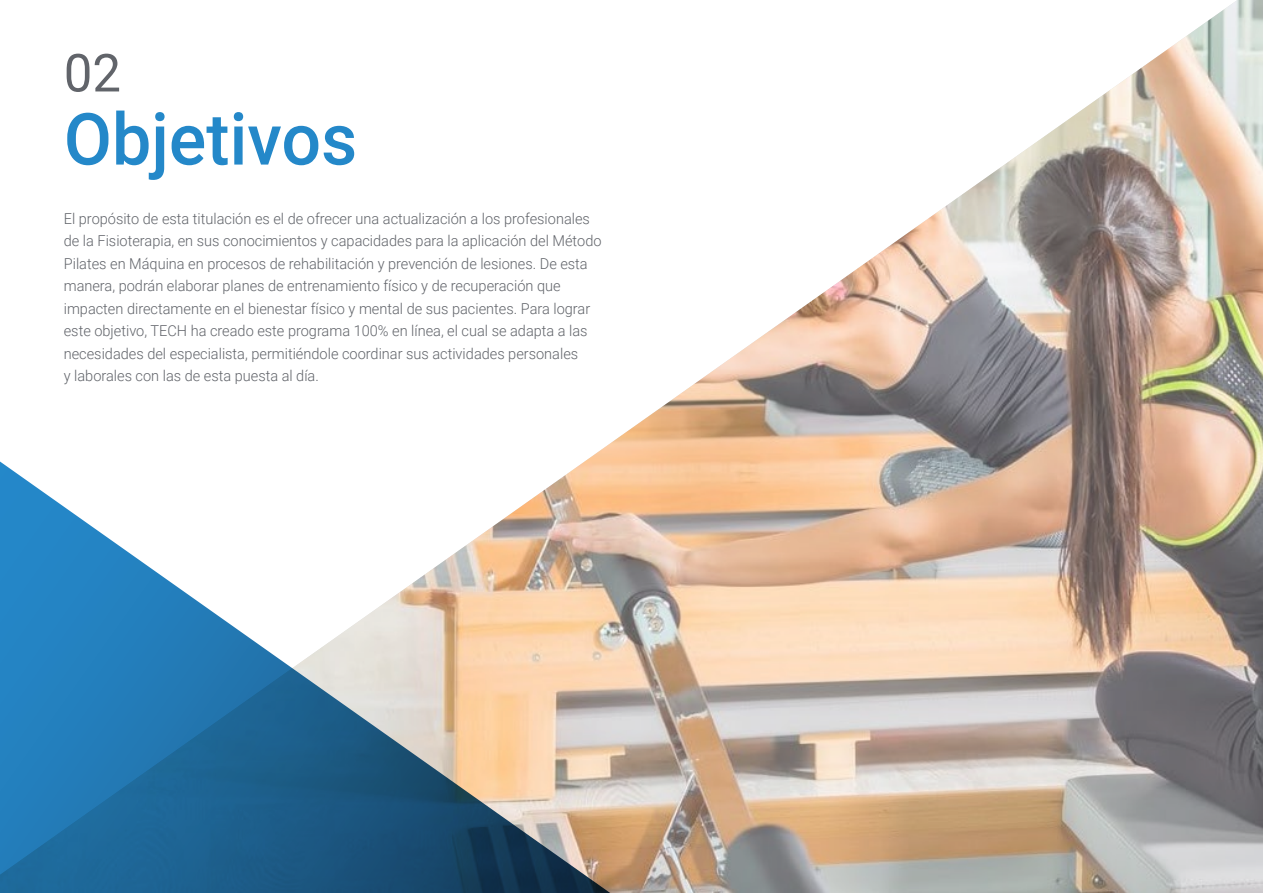
<style>
.page{position:relative;width:1263px;height:893px;background:#fff}
.page>*{position:absolute;margin:0;border:0;box-sizing:border-box;transform-origin:0 0}
.t1{font:500 72px "Roboto";color:#2488c9}
.t2{font:52.5px "Roboto";color:#61646a}
.t3{font:300 15px/22.5px "Roboto";color:#61646a}
</style>
<div class="page">
<img style="left:607px;top:0;width:656px;height:893px">
<svg style="left:0;top:446px;width:640px;height:447px"></svg>
<h2 class="t2" style="left:64px;top:36px;width:59px">02</h2>
<h1 class="t1" style="left:64px;top:89px;width:295px">Objetivos</h1>
<p class="t3" style="left:64px;top:207px;width:539px">El propósito de esta titulación es el de ofrecer una actualización a los profesionales de la Fisioterapia, en sus conocimientos y capacidades para la aplicación del Método Pilates en Máquina en procesos de rehabilitación y prevención de lesiones. De esta manera, podrán elaborar planes de entrenamiento físico y de recuperación que impacten directamente en el bienestar físico y mental de sus pacientes. Para lograr este objetivo, TECH ha creado este programa 100% en línea, el cual se adapta a las necesidades del especialista, permitiéndole coordinar sus actividades personales<br>y laborales con las de esta puesta al día.</p>
</div>
